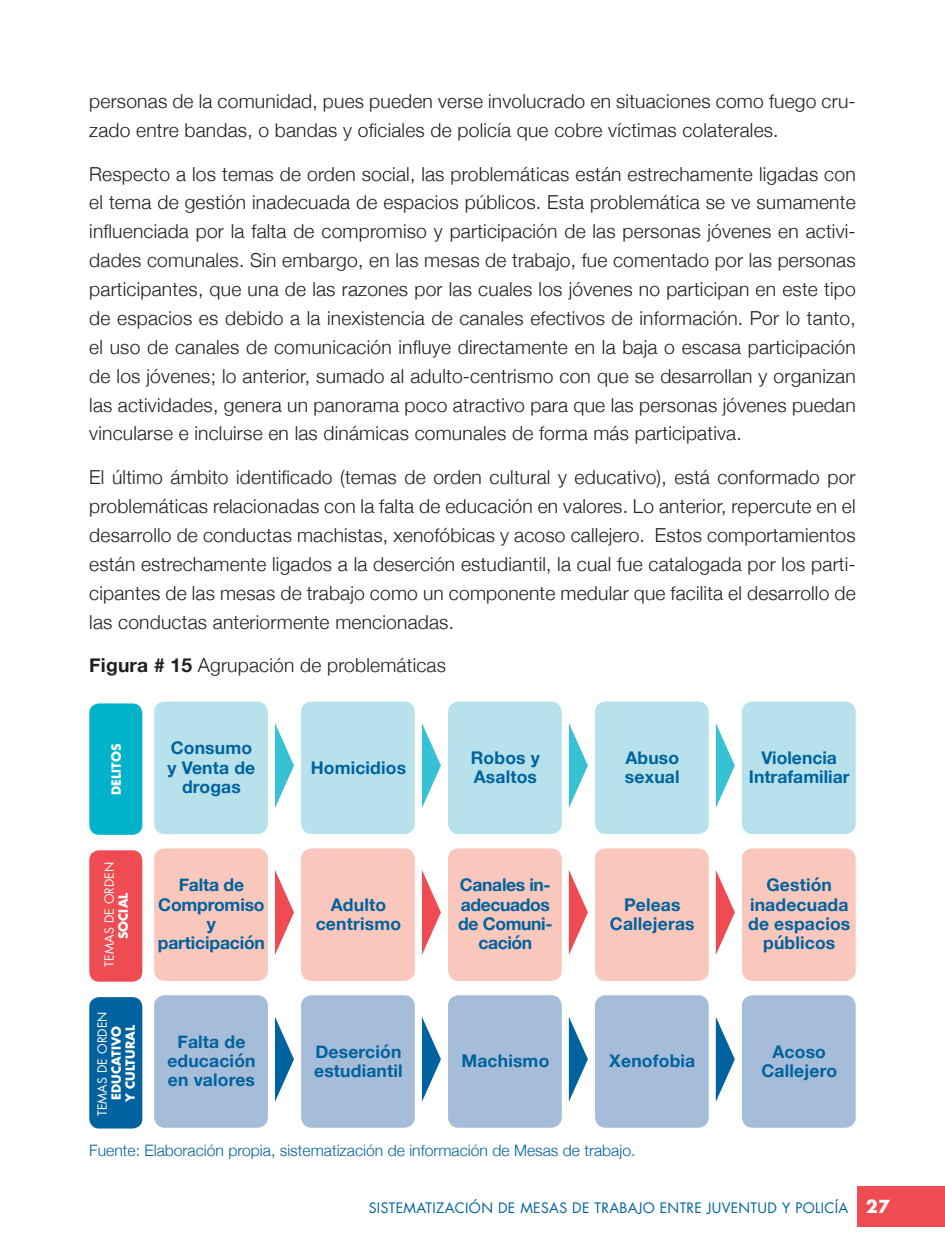
<style>
.page{position:relative;width:945px;height:1260px;background:#fff}
.page>*{position:absolute;margin:0;border:0;box-sizing:border-box;transform-origin:0 0}
.Corridos{font:300 19.25px/28.9px "Helvetica Neue";letter-spacing:.01em;color:#231f20;text-align:justify}
.t1{font:700 17.5px/19.2px "Helvetica Neue";letter-spacing:.01em;color:#00629e;text-align:center}
.t2{font:700 17.5px/19.2px "Helvetica Neue";letter-spacing:-.02em;color:#00629e;text-align:center}
.t3{font:700 17.5px/19.2px "Helvetica Neue";letter-spacing:-.01em;color:#00629e;text-align:center}
.t4{font:300 15.75px "Helvetica Neue";color:#00629e}
.t5{font:14px "Futura LT";letter-spacing:.025em;color:#00629e}
.t6{font:700 12.25px/14px "Futura LT";letter-spacing:.01em;color:#fff;text-align:center}
.t7{font:12.25px/14px "Futura LT";letter-spacing:.01em;color:#fff;text-align:center}
.s1{font-weight:700}
.s2{font-weight:400}
.s3{font-weight:700;font-size:17.5px;color:#fff}
</style>
<div class="page">
<div style="left:858px;top:1186px;width:87px;height:41px;background:#ef4b52"></div>
<svg style="left:275px;top:723px;width:19px;height:85px"></svg>
<svg style="left:422px;top:723px;width:19px;height:85px"></svg>
<svg style="left:569px;top:723px;width:19px;height:85px"></svg>
<svg style="left:716px;top:723px;width:19px;height:85px"></svg>
<div style="left:154px;top:702px;width:114px;height:132px;background:#b7e2ec;border-radius:11px"></div>
<div style="left:301px;top:702px;width:114px;height:132px;background:#b7e2ec;border-radius:11px"></div>
<div style="left:448px;top:702px;width:114px;height:132px;background:#b7e2ec;border-radius:11px"></div>
<div style="left:595px;top:702px;width:114px;height:132px;background:#b7e2ec;border-radius:11px"></div>
<div style="left:742px;top:702px;width:114px;height:132px;background:#b7e2ec;border-radius:11px"></div>
<svg style="left:275px;top:870px;width:19px;height:85px"></svg>
<svg style="left:422px;top:870px;width:19px;height:85px"></svg>
<svg style="left:569px;top:870px;width:19px;height:85px"></svg>
<svg style="left:716px;top:870px;width:19px;height:85px"></svg>
<div style="left:154px;top:848px;width:114px;height:133px;background:#fac7bc;border-radius:11px"></div>
<div style="left:301px;top:848px;width:114px;height:133px;background:#fac7bc;border-radius:11px"></div>
<div style="left:448px;top:848px;width:114px;height:133px;background:#fac7bc;border-radius:11px"></div>
<div style="left:595px;top:848px;width:114px;height:133px;background:#fac7bc;border-radius:11px"></div>
<div style="left:742px;top:848px;width:114px;height:133px;background:#fac7bc;border-radius:11px"></div>
<div style="left:89px;top:703px;width:53px;height:132px;background:#00b2ca;border-radius:10px"></div>
<div style="left:89px;top:850px;width:53px;height:132px;background:#ef4b52;border-radius:10px"></div>
<div style="left:89px;top:997px;width:53px;height:132px;background:#00629e;border-radius:10px"></div>
<svg style="left:275px;top:1017px;width:19px;height:85px"></svg>
<svg style="left:422px;top:1017px;width:19px;height:85px"></svg>
<svg style="left:569px;top:1017px;width:19px;height:85px"></svg>
<svg style="left:716px;top:1017px;width:19px;height:84px"></svg>
<div style="left:154px;top:995px;width:114px;height:133px;background:#a6bdda;border-radius:11px"></div>
<div style="left:301px;top:995px;width:114px;height:133px;background:#a6bdda;border-radius:11px"></div>
<div style="left:448px;top:995px;width:114px;height:133px;background:#a6bdda;border-radius:11px"></div>
<div style="left:595px;top:995px;width:114px;height:133px;background:#a6bdda;border-radius:11px"></div>
<div style="left:742px;top:995px;width:114px;height:133px;background:#a6bdda;border-radius:11px"></div>
<p class="Corridos" style="left:89px;top:85px;width:768px">personas de la comunidad, pues pueden verse involucrado en situaciones como fuego cru&shy;zado entre bandas, o bandas y oficiales de policía que cobre víctimas colaterales.</p>
<p class="Corridos" style="left:89px;top:158px;width:768px">Respecto a los temas de orden social, las problemáticas están estrechamente ligadas con el tema de gestión inadecuada de espacios públicos. Esta problemática se ve sumamente influenciada por la falta de compromiso y participación de las personas jóvenes en activi&shy;dades comunales. Sin embargo, en las mesas de trabajo, fue comentado por las personas participantes, que una de las razones por las cuales los jóvenes no participan en este tipo de espacios es debido a la inexistencia de canales efectivos de información. Por lo tanto, el uso de canales de comunicación influye directamente en la baja o escasa participación de los jóvenes; lo anterior, sumado al adulto-centrismo con que se desarrollan y organizan las actividades, genera un panorama poco atractivo para que las personas jóvenes puedan vincularse e incluirse en las dinámicas comunales de forma más participativa.</p>
<p class="Corridos" style="left:89px;top:461px;width:768px">El último ámbito identificado (temas de orden cultural y educativo), está conformado por problemáticas relacionadas con la falta de educación en valores. Lo anterior, repercute en el desarrollo de conductas machistas, xenofóbicas y acoso callejero. Estos comportamientos están estrechamente ligados a la deserción estudiantil, la cual fue catalogada por los parti&shy;cipantes de las mesas de trabajo como un componente medular que facilita el desarrollo de las conductas anteriormente mencionadas.</p>
<p class="Corridos" style="left:89px;top:650px;width:358px"><span class="s1">Figura # 15</span> Agrupación de problemáticas</p>
<p class="t6" style="left:109px;top:795px;width:53px;rotate:-90deg">DELITOS</p>
<p class="t1" style="left:168px;top:739px;width:89px">Consumo y Venta de drogas</p>
<p class="t1" style="left:311px;top:758px;width:97px">Homicidios</p>
<p class="t1" style="left:471px;top:748px;width:71px;text-align:left">Robos y<br>Asaltos</p>
<p class="t1" style="left:625px;top:748px;width:56px;text-align:left">Abuso sexual</p>
<p class="t1" style="left:749px;top:748px;width:102px">Violencia<br>Intrafamiliar</p>
<p class="t7" style="left:102px;top:967px;width:106px;rotate:-90deg">TEMAS DE ORDEN<br><span class="s1">SOCIAL</span></p>
<p class="t6" style="left:95px;top:1116px;width:106px;rotate:-90deg"><span class="s2">TEMAS DE ORDEN<br></span>EDUCATIVO<br>Y CULTURAL</p>
<p class="t3" style="left:158px;top:876px;width:109px">Falta de<br>Compromiso y participación</p>
<p class="t1" style="left:316px;top:895px;width:87px">Adulto centrismo</p>
<p class="t2" style="left:458px;top:876px;width:96px">Canales in&shy;adecuados de Comuni&shy;cación</p>
<p class="t1" style="left:610px;top:895px;width:86px">Peleas<br>Callejeras</p>
<p class="t1" style="left:748px;top:876px;width:104px">Gestión inadecuada de espacios públicos</p>
<p class="t1" style="left:167px;top:1033px;width:90px">Falta de educación en valores</p>
<p class="t1" style="left:314px;top:1042px;width:90px;text-align:left">Deserción estudiantil</p>
<p class="t1" style="left:461px;top:1052px;width:90px">Machismo</p>
<p class="t1" style="left:609px;top:1052px;width:87px">Xenofobia</p>
<p class="t1" style="left:761px;top:1042px;width:77px">Acoso<br>Callejero</p>
<p class="t4" style="left:89px;top:1138px;width:548px">Fuente: Elaboración propia, sistematización de información de Mesas de trabajo.</p>
<p class="t5" style="left:369px;top:1199px;width:523px">SISTEMATIZACIÓN DE MESAS DE TRABAJO ENTRE JUVENTUD Y POLICÍA <span class="s3">27</span></p>
</div>
